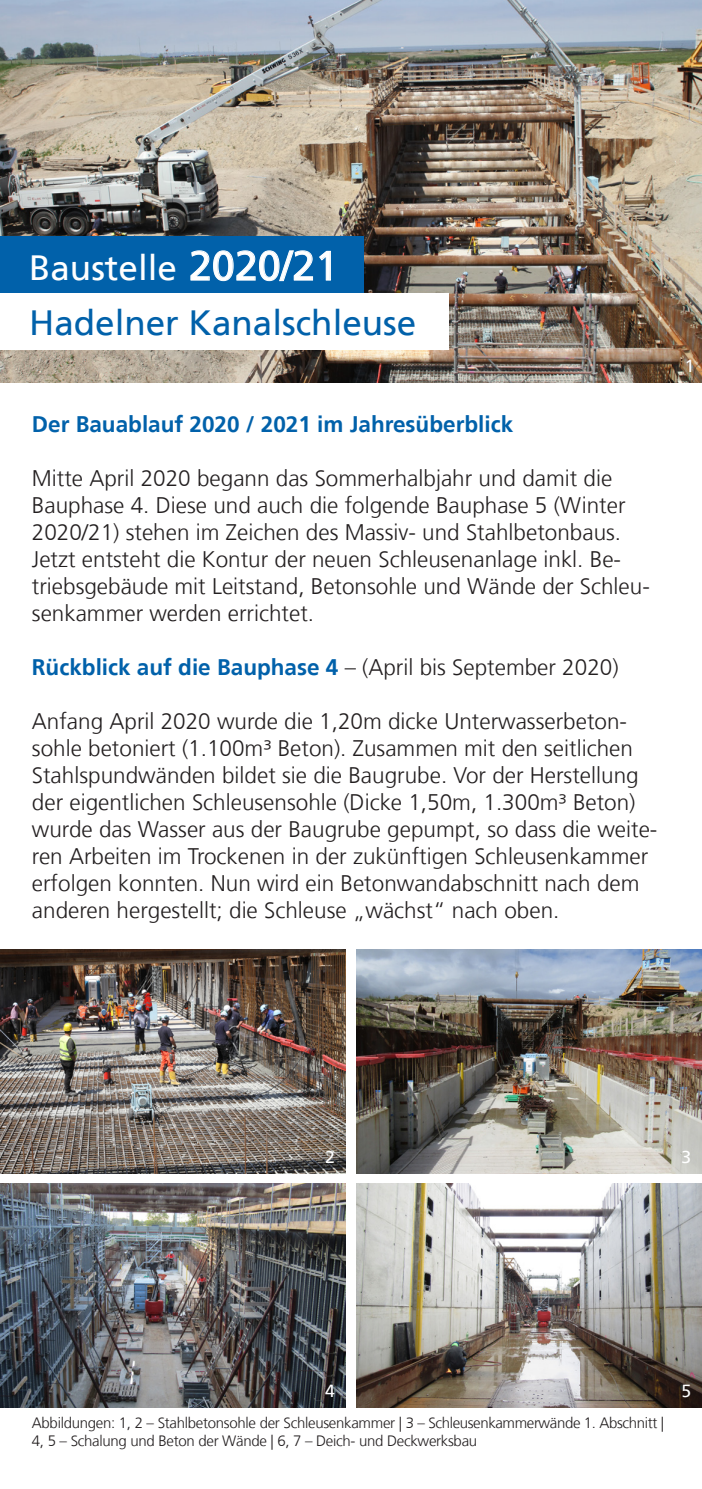
<style>
.page{position:relative;width:702px;height:1489px;background:#fff}
.page>*{position:absolute;margin:0;border:0;box-sizing:border-box;transform-origin:0 0}
.t1{font:41.25px "NDS Frutiger";color:#fff}
.t2{font:35px "NDS Frutiger";color:#0161aa}
.t3{font:35px "NDS Frutiger";color:#fff}
.t4{font:300 22.5px/27px "NDS Frutiger";color:#231f20}
.t5{font:700 22.5px "NDS Frutiger";color:#0161aa}
.t6{font:17.5px "NDS Frutiger";color:#fff}
.t7{font:300 15px/18px "NDS Frutiger";letter-spacing:-.02em;color:#231f20}
.s1{font-weight:300;color:#231f20}
</style>
<div class="page">
<img style="left:0;top:0;width:702px;height:383px">
<img style="left:0;top:949px;width:345px;height:224px">
<img style="left:356px;top:949px;width:346px;height:224px">
<img style="left:0;top:1183px;width:345px;height:223px">
<img style="left:356px;top:1183px;width:346px;height:223px">
<div style="left:0;top:236px;width:363px;height:57px;background:#0161aa"></div>
<div style="left:0;top:293px;width:448px;height:57px;background:#fff"></div>
<svg style="left:190px;top:250px;width:141px;height:31px"></svg>
<h1 class="t1" style="left:189px;top:241px;width:151px">2020/21</h1>
<h2 class="t3" style="left:29px;top:247px;width:149px">Baustelle</h2>
<h2 class="t2" style="left:29px;top:302px;width:389px">Hadelner Kanalschleuse</h2>
<p class="t5" style="left:32px;top:410px;width:483px">Der Bauablauf 2020 / 2021 im Jahresüberblick</p>
<p class="t4" style="left:32px;top:465px;width:619px">Mitte April 2020 begann das Sommerhalbjahr und damit die Bauphase 4. Diese und auch die folgende Bauphase 5 (Winter 2020/21) stehen im Zeichen des Massiv- und Stahlbetonbaus.<br>Jetzt entsteht die Kontur der neuen Schleusenanlage inkl. Be&shy;triebsgebäude mit Leitstand, Betonsohle und Wände der Schleu&shy;senkammer werden errichtet.</p>
<p class="t5" style="left:32px;top:653px;width:588px">Rückblick auf die Bauphase 4 <span class="s1">– (April bis September 2020)</span></p>
<p class="t4" style="left:32px;top:708px;width:627px">Anfang April 2020 wurde die 1,20m dicke Unterwasserbeton&shy;sohle betoniert (1.100m³ Beton). Zusammen mit den seitlichen Stahlspundwänden bildet sie die Baugrube. Vor der Herstellung der eigentlichen Schleusensohle (Dicke 1,50m, 1.300m³ Beton) wurde das Wasser aus der Baugrube gepumpt, so dass die weite&shy;ren Arbeiten im Trockenen in der zukünftigen Schleusenkammer erfolgen konnten. Nun wird ein Betonwandabschnitt nach dem anderen hergestellt; die Schleuse „wächst“ nach oben.</p>
<p class="t6" style="left:685px;top:356px;width:11px">1</p>
<p class="t6" style="left:325px;top:1146px;width:11px">2</p>
<p class="t6" style="left:681px;top:1146px;width:11px">3</p>
<p class="t6" style="left:325px;top:1379px;width:11px">4</p>
<p class="t6" style="left:681px;top:1379px;width:11px">5</p>
<p class="t7" style="left:32px;top:1414px;width:633px">Abbildungen: 1, 2 – Stahlbetonsohle der Schleusenkammer | 3 – Schleusenkammerwände 1. Abschnitt |<br>4, 5 – Schalung und Beton der Wände | 6, 7 – Deich- und Deckwerksbau</p>
</div>
